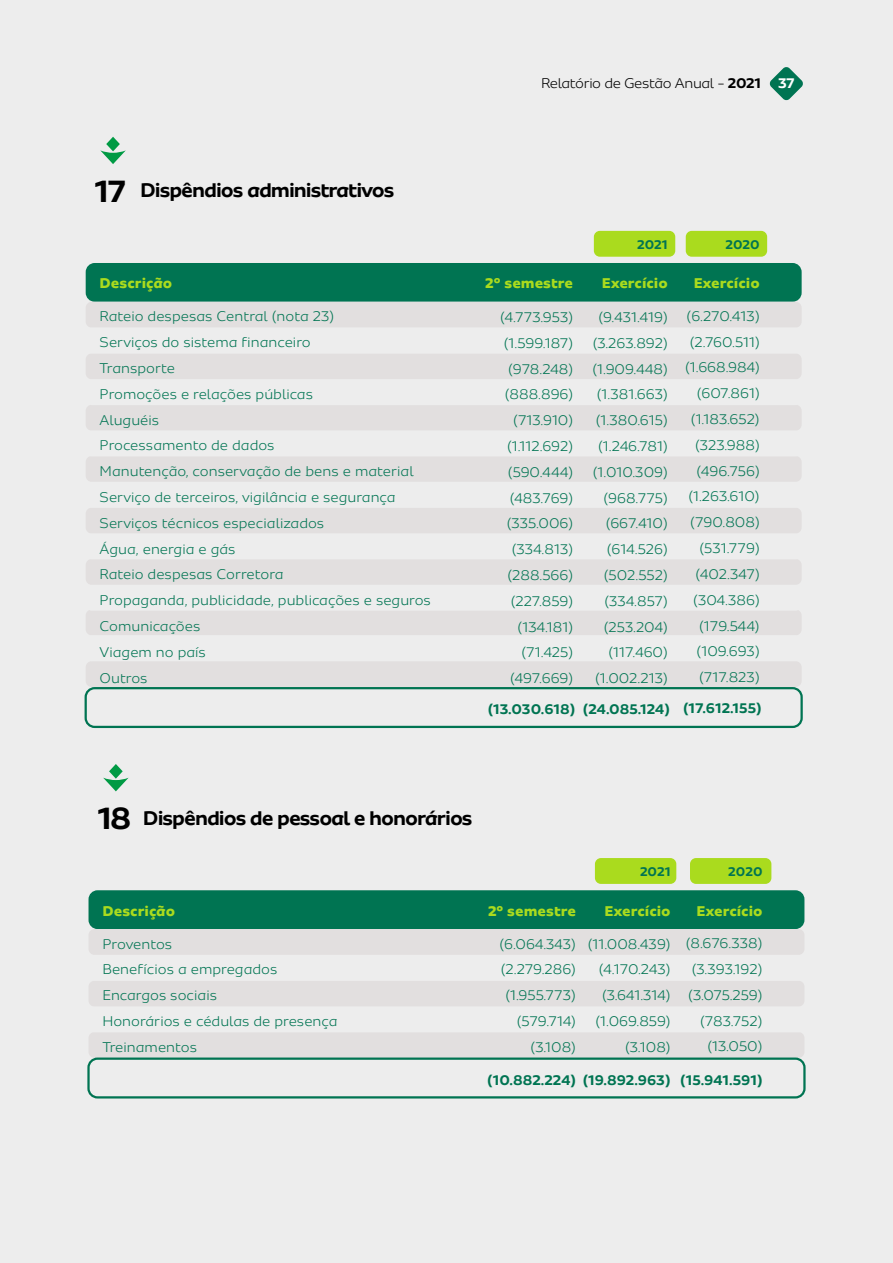
<style>
.page{position:relative;width:893px;height:1263px;background:#ededed}
.page>*{position:absolute;margin:0;border:0;box-sizing:border-box;transform-origin:0 0}
.t1{font:700 21px "Sua";letter-spacing:-.05em;color:#000}
.t2{font:300 15px/25.8px "Sua";color:#007452;text-align:right}
.t3{font:800 15px "Sua";color:#aadb1e}
.t4{font:700 15px "Sua";color:#007452}
.t5{font:300 15px "Sua";letter-spacing:-.025em;color:#000}
.t6{font:700 13.5px "Sua";color:#007452}
.s1{font-size:33px}
.s2{font-weight:700}
.s3{font-weight:700;color:#fff}
</style>
<div class="page">
<svg style="left:769px;top:67px;width:34px;height:34px"></svg>
<svg style="left:100px;top:137px;width:26px;height:27px"></svg>
<div style="left:686px;top:231px;width:81px;height:26px;background:#aadb1e;border-radius:6px"></div>
<div style="left:690px;top:858px;width:81px;height:26px;background:#aadb1e;border-radius:6px"></div>
<div style="left:594px;top:231px;width:81px;height:26px;background:#aadb1e;border-radius:6px"></div>
<div style="left:595px;top:858px;width:81px;height:26px;background:#aadb1e;border-radius:6px"></div>
<div style="left:86px;top:263px;width:716px;height:39px;background:#007452;border-radius:9px"></div>
<div style="left:86px;top:302px;width:716px;height:26px;background:#e2dfdf;border-radius:6px"></div>
<div style="left:86px;top:456px;width:716px;height:26px;background:#e2dfdf;border-radius:6px"></div>
<div style="left:86px;top:405px;width:716px;height:26px;background:#e2dfdf;border-radius:6px"></div>
<div style="left:86px;top:559px;width:716px;height:26px;background:#e2dfdf;border-radius:6px"></div>
<div style="left:86px;top:609px;width:716px;height:26px;background:#e2dfdf;border-radius:6px"></div>
<div style="left:86px;top:661px;width:716px;height:26px;background:#e2dfdf;border-radius:6px"></div>
<div style="left:86px;top:353px;width:716px;height:26px;background:#e2dfdf;border-radius:6px"></div>
<div style="left:86px;top:508px;width:716px;height:25px;background:#e2dfdf;border-radius:6px"></div>
<div style="left:86px;top:585px;width:716px;height:26px;background:#ededed;border-radius:6px"></div>
<div style="left:85px;top:687px;width:718px;height:41px;border:2px solid #007452;border-radius:9px"></div>
<svg style="left:103px;top:764px;width:26px;height:27px"></svg>
<div style="left:89px;top:890px;width:715px;height:39px;background:#007452;border-radius:9px"></div>
<div style="left:89px;top:929px;width:715px;height:26px;background:#e2dfdf;border-radius:6px"></div>
<div style="left:89px;top:1032px;width:715px;height:26px;background:#e2dfdf;border-radius:6px"></div>
<div style="left:89px;top:981px;width:715px;height:25px;background:#e2dfdf;border-radius:6px"></div>
<div style="left:87px;top:1057px;width:719px;height:41px;border:2px solid #007452;border-radius:9px"></div>
<h1 class="t1" style="left:95px;top:178px;width:301px"><span class="s1">17</span> Dispêndios administrativos</h1>
<p class="t5" style="left:541px;top:75px;width:255px">Relatório de Gestão Anual - <span class="s2">2021</span> <span class="s3">37</span></p>
<p class="t6" style="left:637px;top:237px;width:32px">2021</p>
<p class="t6" style="left:725px;top:237px;width:36px">2020</p>
<p class="t3" style="left:100px;top:274px;width:74px">Descrição</p>
<p class="t3" style="left:485px;top:274px;width:89px">2º semestre</p>
<p class="t3" style="left:602px;top:274px;width:68px">Exercício</p>
<p class="t3" style="left:694px;top:274px;width:68px">Exercício</p>
<p class="t2" style="left:100px;top:303px;width:333px;text-align:left">Rateio despesas Central (nota 23)<br>Serviços do sistema financeiro<br>Transporte<br>Promoções e relações públicas<br>Aluguéis<br>Processamento de dados<br>Manutenção, conservação de bens e material<br>Serviço de terceiros, vigilância e segurança<br>Serviços técnicos especializados<br>Água, energia e gás<br>Rateio despesas Corretora<br>Propaganda, publicidade, publicações e seguros<br>Comunicações<br>Viagem no país<br>Outros</p>
<p class="t2" style="left:500px;top:304px;width:75px">(4.773.953) (1.599.187) (978.248) (888.896) (713.910) (1.112.692) (590.444) (483.769) (335.006) (334.813) (288.566) (227.859) (134.181) (71.425) (497.669)</p>
<p class="t2" style="left:593px;top:304px;width:77px">(9.431.419) (3.263.892) (1.909.448) (1.381.663) (1.380.615) (1.246.781) (1.010.309) (968.775) (667.410) (614.526) (502.552) (334.857) (253.204) (117.460) (1.002.213)</p>
<p class="t2" style="left:685px;top:303px;width:76px">(6.270.413) (2.760.511) (1.668.984) (607.861) (1.183.652) (323.988) (496.756) (1.263.610) (790.808) (531.779) (402.347) (304.386) (179.544) (109.693) (717.823)</p>
<p class="t4" style="left:488px;top:700px;width:276px">(13.030.618) (24.085.124) (17.612.155)</p>
<h1 class="t1" style="left:97px;top:805px;width:377px"><span class="s1">18</span> Dispêndios de pessoal e honorários</h1>
<p class="t6" style="left:640px;top:864px;width:32px">2021</p>
<p class="t6" style="left:728px;top:864px;width:36px">2020</p>
<p class="t3" style="left:102px;top:902px;width:74px">Descrição</p>
<p class="t3" style="left:488px;top:902px;width:89px">2º semestre</p>
<p class="t3" style="left:605px;top:902px;width:68px">Exercício</p>
<p class="t3" style="left:696px;top:902px;width:68px">Exercício</p>
<p class="t2" style="left:102px;top:931px;width:237px;text-align:left">Proventos<br>Benefícios a empregados<br>Encargos sociais<br>Honorários e cédulas de presença<br>Treinamentos</p>
<p class="t2" style="left:500px;top:931px;width:78px">(6.064.343) (2.279.286) (1.955.773) (579.714) (3.108)</p>
<p class="t2" style="left:588px;top:931px;width:84px">(11.008.439) (4.170.243) (3.641.314) (1.069.859) (3.108)</p>
<p class="t2" style="left:686px;top:930px;width:78px">(8.676.338) (3.393.192) (3.075.259) (783.752) (13.050)</p>
<p class="t4" style="left:487px;top:1071px;width:277px">(10.882.224) (19.892.963) (15.941.591)</p>
</div>
